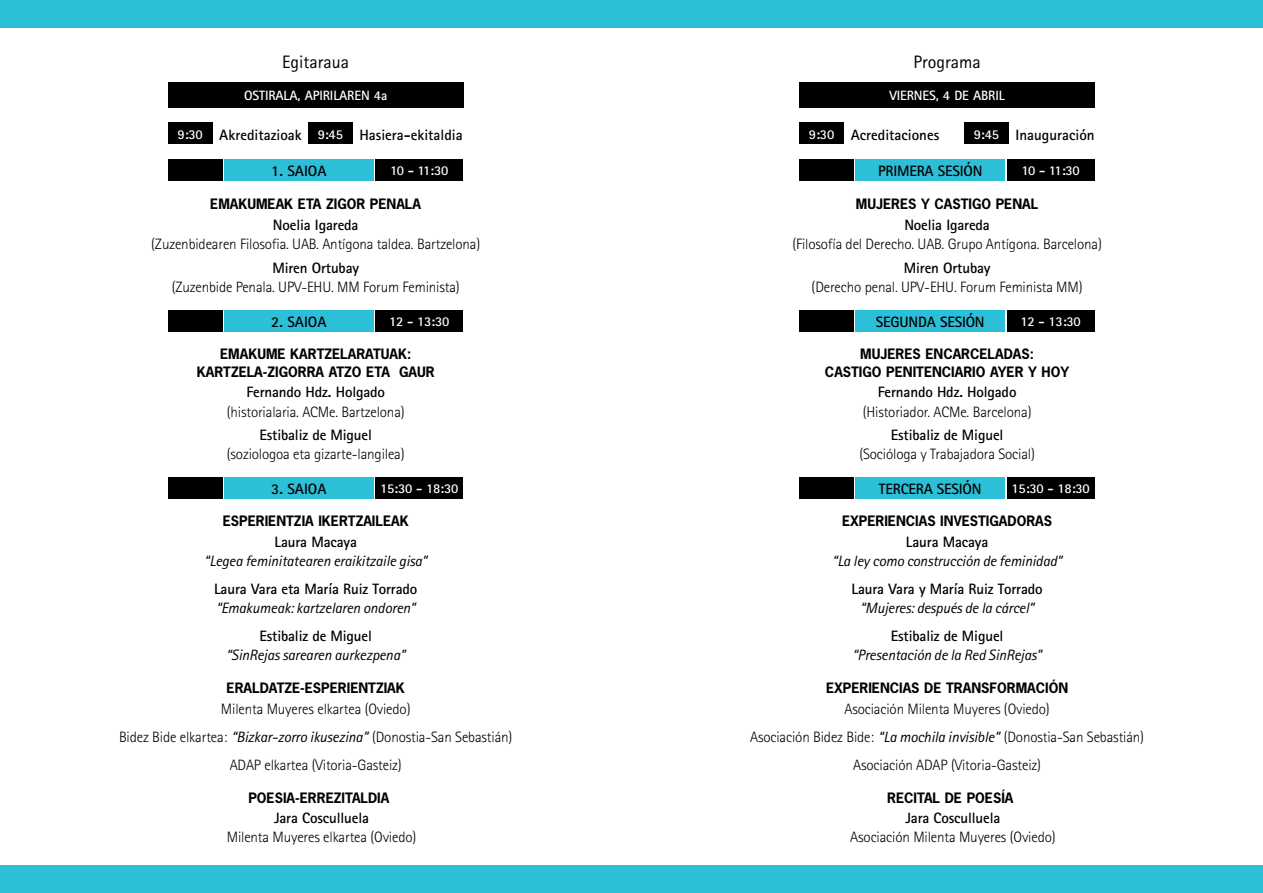
<style>
.page{position:relative;width:1263px;height:893px;background:#fff}
.page>*{position:absolute;margin:0;border:0;box-sizing:border-box;transform-origin:0 0}
.t1{font:18px "Rotis Sans Serif";color:#000}
.t2{font:300 15px/27.8px "Rotis Sans Serif";letter-spacing:-.01em;color:#000;text-align:center}
.t3{font:700 15px "Rotis Sans Serif";letter-spacing:-.01em;color:#000}
.t4{font:italic 15px "Rotis Sans Serif";letter-spacing:-.01em;color:#000}
.t5{font:700 13.5px/18px "News Gothic Std";color:#000;text-align:center}
.t6{font:700 13.5px "Rotis Sans Serif";letter-spacing:-.01em;color:#fff}
.s1{font-size:13.5px;color:#fff}
.s2{font-weight:400;font-style:italic}
</style>
<div class="page">
<div style="left:0;top:0;width:1263px;height:28px;background:#2cbfd8"></div>
<div style="left:0;top:865px;width:1263px;height:28px;background:#2cbfd8"></div>
<div style="left:168px;top:82px;width:295px;height:25px;background:#000"></div>
<div style="left:168px;top:123px;width:44px;height:21px;background:#000"></div>
<div style="left:308px;top:123px;width:44px;height:21px;background:#000"></div>
<div style="left:224px;top:159px;width:149px;height:22px;background:#2cbfd8"></div>
<div style="left:375px;top:159px;width:88px;height:22px;background:#000"></div>
<div style="left:168px;top:159px;width:54px;height:22px;background:#000"></div>
<div style="left:224px;top:310px;width:149px;height:21px;background:#2cbfd8"></div>
<div style="left:375px;top:310px;width:88px;height:21px;background:#000"></div>
<div style="left:168px;top:310px;width:54px;height:21px;background:#000"></div>
<div style="left:224px;top:477px;width:149px;height:22px;background:#2cbfd8"></div>
<div style="left:375px;top:477px;width:88px;height:22px;background:#000"></div>
<div style="left:168px;top:477px;width:54px;height:22px;background:#000"></div>
<div style="left:800px;top:82px;width:295px;height:25px;background:#000"></div>
<div style="left:800px;top:123px;width:44px;height:21px;background:#000"></div>
<div style="left:964px;top:123px;width:44px;height:21px;background:#000"></div>
<div style="left:856px;top:159px;width:149px;height:22px;background:#2cbfd8"></div>
<div style="left:1007px;top:159px;width:87px;height:22px;background:#000"></div>
<div style="left:800px;top:159px;width:54px;height:22px;background:#000"></div>
<div style="left:856px;top:310px;width:149px;height:21px;background:#2cbfd8"></div>
<div style="left:1007px;top:310px;width:87px;height:21px;background:#000"></div>
<div style="left:800px;top:310px;width:54px;height:21px;background:#000"></div>
<div style="left:856px;top:477px;width:149px;height:22px;background:#2cbfd8"></div>
<div style="left:1007px;top:477px;width:87px;height:22px;background:#000"></div>
<div style="left:800px;top:477px;width:54px;height:22px;background:#000"></div>
<p class="t1" style="left:282px;top:52px;width:68px">Egitaraua</p>
<p class="t1" style="left:913px;top:52px;width:69px">Programa</p>
<p class="t6" style="left:244px;top:87px;width:145px">OSTIRALA, APIRILAREN 4a</p>
<p class="t3" style="left:178px;top:126px;width:287px"><span class="s1">9:30</span> Akreditazioak <span class="s1">9:45</span> Hasiera-ekitaldia</p>
<p class="t6" style="left:889px;top:87px;width:117px">VIERNES, 4 DE ABRIL</p>
<p class="t3" style="left:809px;top:126px;width:132px"><span class="s1">9:30</span> Acreditaciones</p>
<p class="t3" style="left:974px;top:126px;width:122px"><span class="s1">9:45</span> Inauguración</p>
<p class="t3" style="left:271px;top:161px;width:57px">1. SAIOA</p>
<p class="t6" style="left:390px;top:162px;width:60px">10 - 11:30</p>
<p class="t3" style="left:878px;top:161px;width:106px">PRIMERA SESIÓN</p>
<p class="t6" style="left:1021px;top:162px;width:60px">10 - 11:30</p>
<p class="t5" style="left:210px;top:195px;width:212px">EMAKUMEAK ETA ZIGOR PENALA</p>
<p class="t5" style="left:856px;top:195px;width:184px">MUJERES Y CASTIGO PENAL</p>
<p class="t3" style="left:273px;top:215px;width:87px">Noelia Igareda</p>
<p class="t2" style="left:151px;top:230px;width:330px">(Zuzenbidearen Filosofia. UAB. Antígona taldea. Bartzelona)</p>
<p class="t3" style="left:272px;top:258px;width:88px">Miren Ortubay</p>
<p class="t2" style="left:172px;top:273px;width:290px">(Zuzenbide Penala. UPV-EHU. MM Forum Feminista)</p>
<p class="t3" style="left:904px;top:215px;width:87px">Noelia Igareda</p>
<p class="t2" style="left:792px;top:230px;width:311px">(Filosofía del Derecho. UAB. Grupo Antígona. Barcelona)</p>
<p class="t3" style="left:904px;top:258px;width:88px">Miren Ortubay</p>
<p class="t2" style="left:812px;top:273px;width:273px">(Derecho penal. UPV-EHU. Forum Feminista MM)</p>
<p class="t3" style="left:271px;top:312px;width:57px">2. SAIOA</p>
<p class="t6" style="left:389px;top:313px;width:62px">12 - 13:30</p>
<p class="t3" style="left:876px;top:312px;width:110px">SEGUNDA SESIÓN</p>
<p class="t6" style="left:1020px;top:313px;width:62px">12 - 13:30</p>
<p class="t5" style="left:197px;top:345px;width:239px">EMAKUME KARTZELARATUAK:<br>KARTZELA-ZIGORRA ATZO ETA GAUR</p>
<p class="t5" style="left:825px;top:345px;width:246px">MUJERES ENCARCELADAS:<br>CASTIGO PENITENCIARIO AYER Y HOY</p>
<p class="t3" style="left:246px;top:383px;width:140px">Fernando Hdz. Holgado</p>
<p class="t2" style="left:227px;top:398px;width:179px">(historialaria. ACMe. Bartzelona)</p>
<p class="t3" style="left:259px;top:425px;width:114px">Estibaliz de Miguel</p>
<p class="t2" style="left:227px;top:440px;width:179px">(soziologoa eta gizarte-langilea)</p>
<p class="t3" style="left:878px;top:383px;width:140px">Fernando Hdz. Holgado</p>
<p class="t2" style="left:863px;top:398px;width:170px">(Historiador. ACMe. Barcelona)</p>
<p class="t3" style="left:891px;top:425px;width:114px">Estibaliz de Miguel</p>
<p class="t2" style="left:859px;top:440px;width:177px">(Socióloga y Trabajadora Social)</p>
<p class="t3" style="left:271px;top:479px;width:57px">3. SAIOA</p>
<p class="t6" style="left:380px;top:480px;width:80px">15:30 - 18:30</p>
<p class="t3" style="left:879px;top:479px;width:104px">TERCERA SESIÓN</p>
<p class="t6" style="left:1011px;top:480px;width:80px">15:30 - 18:30</p>
<p class="t5" style="left:223px;top:512px;width:187px">ESPERIENTZIA IKERTZAILEAK</p>
<p class="t5" style="left:842px;top:512px;width:212px">EXPERIENCIAS INVESTIGADORAS</p>
<p class="t3" style="left:274px;top:532px;width:84px">Laura Macaya</p>
<p class="t4" style="left:204px;top:552px;width:224px">“Legea feminitatearen eraikitzaile gisa”</p>
<p class="t3" style="left:214px;top:579px;width:205px">Laura Vara eta María Ruiz Torrado</p>
<p class="t4" style="left:216px;top:599px;width:201px">“Emakumeak: kartzelaren ondoren”</p>
<p class="t3" style="left:259px;top:626px;width:114px">Estibaliz de Miguel</p>
<p class="t4" style="left:226px;top:646px;width:181px">“SinRejas sarearen aurkezpena”</p>
<p class="t3" style="left:906px;top:532px;width:84px">Laura Macaya</p>
<p class="t4" style="left:832px;top:552px;width:231px">“La ley como construcción de feminidad”</p>
<p class="t3" style="left:851px;top:579px;width:193px">Laura Vara y María Ruiz Torrado</p>
<p class="t4" style="left:860px;top:599px;width:176px">“Mujeres: después de la cárcel”</p>
<p class="t3" style="left:891px;top:626px;width:114px">Estibaliz de Miguel</p>
<p class="t4" style="left:852px;top:646px;width:191px">“Presentación de la Red SinRejas”</p>
<p class="t5" style="left:227px;top:679px;width:180px">ERALDATZE-ESPERIENTZIAK</p>
<p class="t5" style="left:826px;top:679px;width:244px">EXPERIENCIAS DE TRANSFORMACIÓN</p>
<p class="t2" style="left:119px;top:695px;width:395px">Milenta Muyeres elkartea (Oviedo)<br>Bidez Bide elkartea: <span class="s2">“Bizkar-zorro ikusezina”</span> (Donostia-San Sebastián)<br>ADAP elkartea (Vitoria-Gasteiz)</p>
<p class="t2" style="left:750px;top:695px;width:395px">Asociación Milenta Muyeres (Oviedo)<br>Asociación Bidez Bide: <span class="s2">“La mochila invisible”</span> (Donostia-San Sebastián)<br>Asociación ADAP (Vitoria-Gasteiz)</p>
<p class="t5" style="left:248px;top:788px;width:142px">POESIA-ERREZITALDIA</p>
<p class="t3" style="left:274px;top:808px;width:96px">Jara Cosculluela</p>
<p class="t2" style="left:227px;top:823px;width:191px">Milenta Muyeres elkartea (Oviedo)</p>
<p class="t5" style="left:887px;top:788px;width:128px">RECITAL DE POESÍA</p>
<p class="t3" style="left:905px;top:808px;width:96px">Jara Cosculluela</p>
<p class="t2" style="left:850px;top:823px;width:207px">Asociación Milenta Muyeres (Oviedo)</p>
</div>
